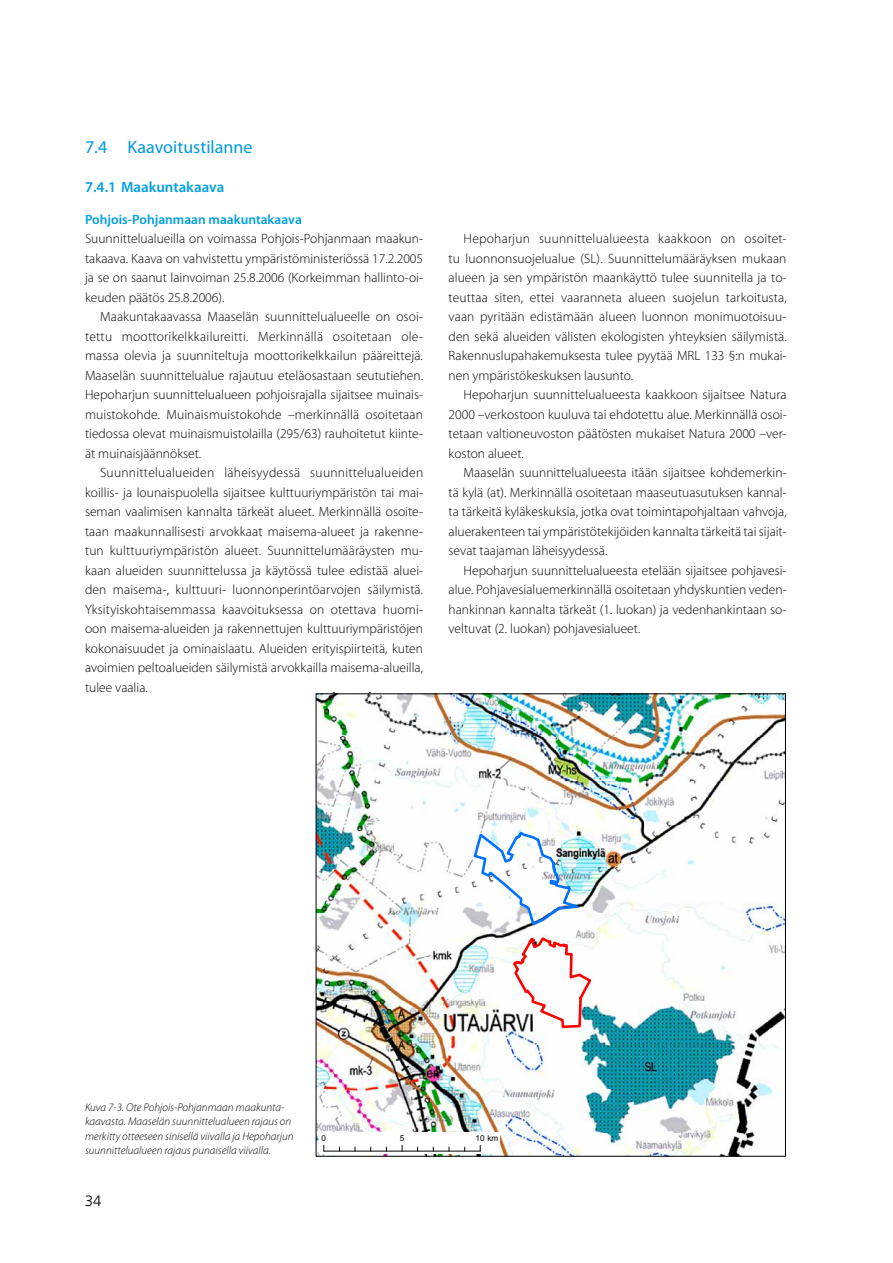
<style>
.page{position:relative;width:893px;height:1263px;background:#fff}
.page>*{position:absolute;margin:0;border:0;box-sizing:border-box;transform-origin:0 0}
.t1{font:18px "Myriad Pro";color:#009add}
.t2{font:600 15px "Myriad Pro";color:#009fe3}
.t3{font:300 15px "Frutiger";color:#000}
.t4{font:300 13.5px/19.5px "Myriad Pro";color:#000;text-align:justify}
.t5{font:600 13.5px "Myriad Pro";color:#009fe3}
.t6{font:italic 300 11.25px/14.2px "Myriad Pro";color:#000}
.t7{font:8.1px "Arial";color:#000}
</style>
<div class="page">
<img style="left:318px;top:695px;width:466px;height:460px">
<svg style="left:472px;top:829px;width:122px;height:200px"></svg>
<div style="left:320px;top:1132px;width:180px;height:21px;background:#fff"></div>
<hr style="left:324px;top:1151px;width:156px;height:1px;background:#000">
<h1 class="t1" style="left:85px;top:136px;width:169px">7.4 Kaavoitustilanne</h1>
<p class="t2" style="left:85px;top:178px;width:141px">7.4.1 Maakuntakaava</p>
<p class="t5" style="left:85px;top:211px;width:218px">Pohjois-Pohjanmaan maakuntakaava</p>
<p class="t4" style="left:85px;top:229px;width:340px">Suunnittelualueilla on voimassa Pohjois-Pohjanmaan maakun&shy;takaava. Kaava on vahvistettu ympäristöministeriössä 17.2.2005 ja se on saanut lainvoiman 25.8.2006 (Korkeimman hallinto-oi&shy;keuden päätös 25.8.2006).</p>
<p class="t4" style="left:85px;top:307px;width:340px;text-indent:15px">Maakuntakaavassa Maaselän suunnittelualueelle on osoi&shy;tettu moottorikelkkailureitti. Merkinnällä osoitetaan ole&shy;massa olevia ja suunniteltuja moottorikelkkailun pääreittejä.<br>Maaselän suunnittelualue rajautuu eteläosastaan seututiehen.<br>Hepoharjun suunnittelualueen pohjoisrajalla sijaitsee muinais&shy;muistokohde. Muinaismuistokohde –merkinnällä osoitetaan tiedossa olevat muinaismuistolailla (295/63) rauhoitetut kiinte&shy;ät muinaisjäännökset.</p>
<p class="t4" style="left:85px;top:463px;width:340px;text-indent:15px">Suunnittelualueiden läheisyydessä suunnittelualueiden koillis- ja lounaispuolella sijaitsee kulttuuriympäristön tai mai&shy;seman vaalimisen kannalta tärkeät alueet. Merkinnällä osoite&shy;taan maakunnallisesti arvokkaat maisema-alueet ja rakenne&shy;tun kulttuuriympäristön alueet. Suunnittelumääräysten mu&shy;kaan alueiden suunnittelussa ja käytössä tulee edistää aluei&shy;den maisema-, kulttuuri- luonnonperintöarvojen säilymistä.<br>Yksityiskohtaisemmassa kaavoituksessa on otettava huomi&shy;oon maisema-alueiden ja rakennettujen kulttuuriympäristöjen kokonaisuudet ja ominaislaatu. Alueiden erityispiirteitä, kuten avoimien peltoalueiden säilymistä arvokkailla maisema-alueilla, tulee vaalia.</p>
<p class="t4" style="left:449px;top:229px;width:340px;text-indent:15px">Hepoharjun suunnittelualueesta kaakkoon on osoitet&shy;tu luonnonsuojelualue (SL). Suunnittelumääräyksen mukaan alueen ja sen ympäristön maankäyttö tulee suunnitella ja to&shy;teuttaa siten, ettei vaaranneta alueen suojelun tarkoitusta, vaan pyritään edistämään alueen luonnon monimuotoisuu&shy;den sekä alueiden välisten ekologisten yhteyksien säilymistä.<br>Rakennuslupahakemuksesta tulee pyytää MRL 133 §:n mukai&shy;nen ympäristökeskuksen lausunto.</p>
<p class="t4" style="left:449px;top:385px;width:340px;text-indent:15px">Hepoharjun suunnittelualueesta kaakkoon sijaitsee Natura 2000 –verkostoon kuuluva tai ehdotettu alue. Merkinnällä osoi&shy;tetaan valtioneuvoston päätösten mukaiset Natura 2000 –ver&shy;koston alueet.</p>
<p class="t4" style="left:449px;top:463px;width:340px;text-indent:15px">Maaselän suunnittelualueesta itään sijaitsee kohdemerkin&shy;tä kylä (at). Merkinnällä osoitetaan maaseutuasutuksen kannal&shy;ta tärkeitä kyläkeskuksia, jotka ovat toimintapohjaltaan vahvoja, aluerakenteen tai ympäristötekijöiden kannalta tärkeitä tai sijait&shy;sevat taajaman läheisyydessä.</p>
<p class="t4" style="left:449px;top:560px;width:340px;text-indent:15px">Hepoharjun suunnittelualueesta etelään sijaitsee pohjavesi&shy;alue. Pohjavesialuemerkinnällä osoitetaan yhdyskuntien veden&shy;hankinnan kannalta tärkeät (1. luokan) ja vedenhankintaan so&shy;veltuvat (2. luokan) pohjavesialueet.</p>
<p class="t6" style="left:85px;top:1100px;width:210px">Kuva 7-3. Ote Pohjois-Pohjanmaan maakunta‑ kaavasta. Maaselän suunnittelualueen rajaus on merkitty otteeseen sinisellä viivalla ja Hepoharjun suunnittelualueen rajaus punaisella viivalla.</p>
<p class="t3" style="left:85px;top:1193px;width:18px">34</p>
<p class="t7" style="left:322px;top:1133px;width:6px">0</p>
<p class="t7" style="left:400px;top:1133px;width:6px">5</p>
<p class="t7" style="left:476px;top:1133px;width:24px">10 km</p>
</div>
